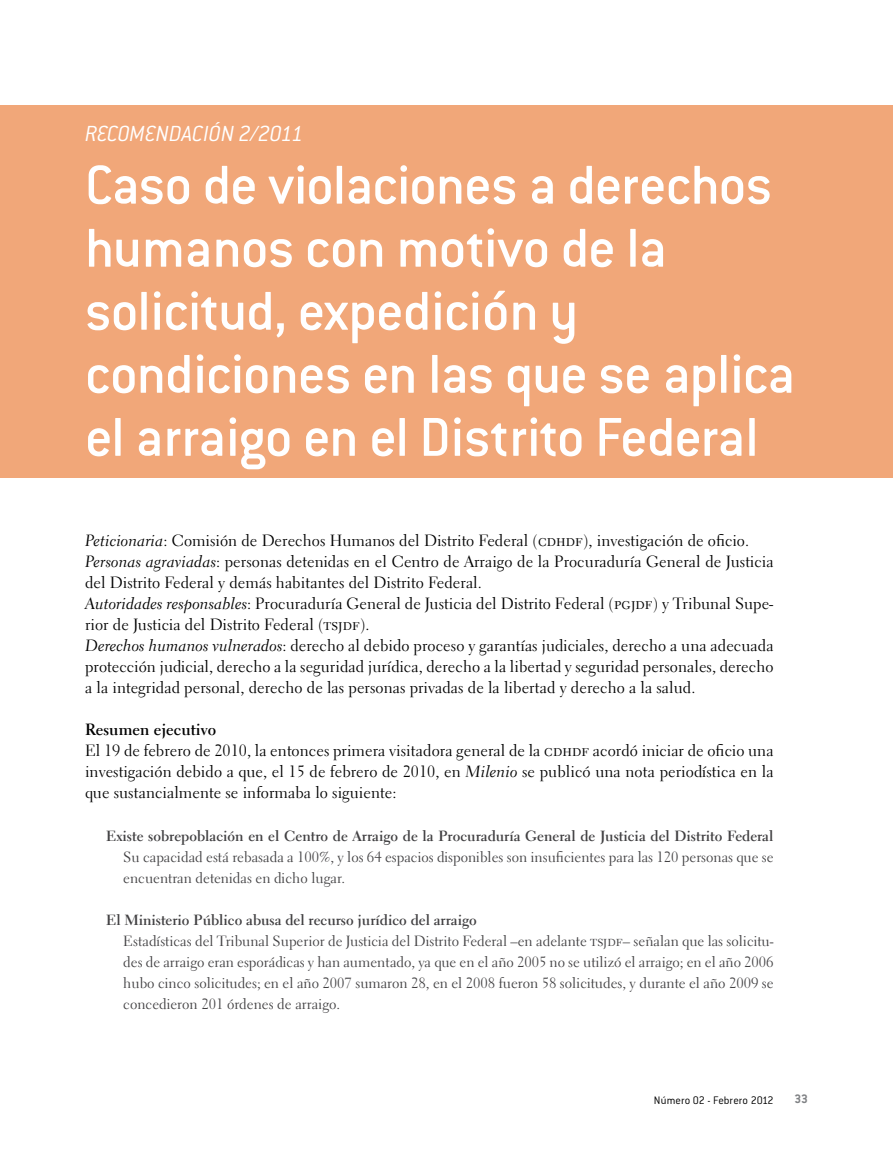
<style>
.page{position:relative;width:893px;height:1170px;background:#fff}
.page>*{position:absolute;margin:0;border:0;box-sizing:border-box;transform-origin:0 0}
.t1{font:500 60px/63px "Conduit ITC Std";letter-spacing:-.01em;color:#fff}
.t2{font:italic 300 24px "Conduit ITC Std";letter-spacing:-.005em;color:#fff}
.t3{font:16.2px/21px "Electra LT Std";letter-spacing:.005em;color:#000}
.t4{font:700 16.2px "Electra LT Std";letter-spacing:.005em;color:#000}
.t5{font:14.7px/21px "Electra LT Std";color:#414042}
.t6{font:700 14.7px "Electra LT Std";color:#414042}
.t7{font:700 13.5px "Conduit ITC Std";color:#808285}
.t8{font:300 12px "Conduit ITC Std";color:#000}
.s1{font-family:"Electra LT Std Cursive"}
</style>
<div class="page">
<div style="left:0;top:105px;width:893px;height:372px;background:#f1a779"></div>
<h2 class="t2" style="left:85px;top:119px;width:220px">RECOMEnDACIón 2/2011</h2>
<h1 class="t1" style="left:85px;top:152px;width:712px">Caso de violaciones a derechos humanos con motivo de la solicitud, expedición y condiciones en las que se aplica el arraigo en el distrito Federal</h1>
<p class="t3" style="left:85px;top:530px;width:690px"><span class="s1">Peticionaria</span>: Comisión de Derechos Humanos del Distrito Federal (cdhdf), investigación de oficio.<br><span class="s1">Personas agraviadas</span>: personas detenidas en el Centro de Arraigo de la Procuraduría General de Justicia del Distrito Federal y demás habitantes del Distrito Federal.<br><span class="s1">Autoridades responsables</span>: Procuraduría General de Justicia del Distrito Federal (pgjdf) y Tribunal Supe&shy;rior de Justicia del Distrito Federal (tsjdf).<br><span class="s1">Derechos humanos vulnerados</span>: derecho al debido proceso y garantías judiciales, derecho a una adecuada protección judicial, derecho a la seguridad jurídica, derecho a la libertad y seguridad personales, derecho a la integridad personal, derecho de las personas privadas de la libertad y derecho a la salud.</p>
<p class="t4" style="left:85px;top:719px;width:133px">Resumen ejecutivo</p>
<p class="t3" style="left:85px;top:740px;width:690px;text-align:justify">El 19 de febrero de 2010, la entonces primera visitadora general de la cdhdf acordó iniciar de oficio una investigación debido a que, el 15 de febrero de 2010, en <span class="s1">Milenio</span> se publicó una nota periodística en la que sustancialmente se informaba lo siguiente:</p>
<p class="t6" style="left:106px;top:826px;width:669px">Existe sobrepoblación en el Centro de Arraigo de la Procuraduría General de Justicia del Distrito Federal</p>
<p class="t5" style="left:123px;top:846px;width:652px">Su capacidad está rebasada a 100%, y los 64 espacios disponibles son insuficientes para las 120 personas que se encuentran detenidas en dicho lugar.</p>
<p class="t6" style="left:106px;top:910px;width:372px">El Ministerio Público abusa del recurso jurídico del arraigo</p>
<p class="t5" style="left:123px;top:930px;width:652px;text-align:justify">Estadísticas del Tribunal Superior de Justicia del Distrito Federal –en adelante tsjdf– señalan que las solicitu&shy;des de arraigo eran esporádicas y han aumentado, ya que en el año 2005 no se utilizó el arraigo; en el año 2006 hubo cinco solicitudes; en el año 2007 sumaron 28, en el 2008 fueron 58 solicitudes, y durante el año 2009 se concedieron 201 órdenes de arraigo.</p>
<p class="t8" style="left:654px;top:1092px;width:121px">Número 02 - Febrero 2012</p>
<p class="t7" style="left:794px;top:1090px;width:15px">33</p>
</div>
